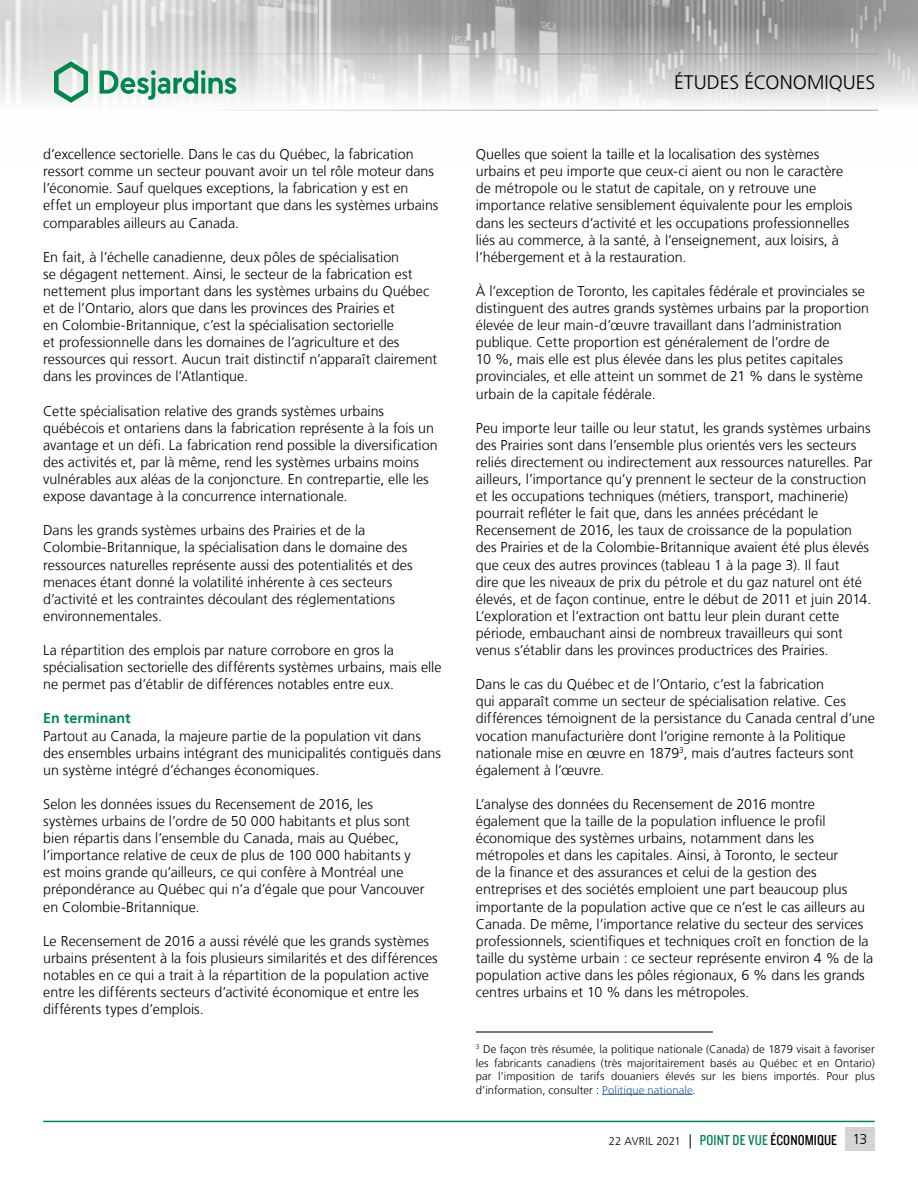
<style>
.page{position:relative;width:918px;height:1188px;background:#fff}
.page>*{position:absolute;margin:0;border:0;box-sizing:border-box;transform-origin:0 0}
.t1{font:300 19.5px "Frutiger LT";color:#000}
.t2{font:300 14.25px/17.1px "Frutiger LT";color:#000}
.t3{font:700 14.25px "Frutiger LT";letter-spacing:.005em;color:#00874e}
.t4{font:300 11.25px/13.5px "Frutiger LT";letter-spacing:.01em;color:#000;text-align:justify}
.s1{color:#275b9b}
.s2{font-size:14.25px}
.s3{font-family:"Knockout 29 Junior Ltweight";font-weight:400;font-size:15px;color:#00874e}
.s4{font-family:"Knockout 29 Junior Ltweight";font-weight:400;font-size:15px}
</style>
<div class="page">
<img style="left:0;top:0;width:918px;height:110px">
<hr style="left:0;top:54px;width:878px;height:1px;background:#9d9d9c">
<hr style="left:0;top:110px;width:878px;height:1px;background:#9d9d9c">
<svg style="left:54px;top:61px;width:34px;height:42px"></svg>
<svg style="left:100px;top:70px;width:136px;height:30px"></svg>
<hr style="left:43px;top:1121px;width:832px;height:1px;background:#00874e">
<hr style="left:476px;top:1031px;width:237px;height:2px;background:#4a4a49">
<hr style="left:602px;top:1094px;width:91px;height:1px;background:#275b9b">
<p class="t2" style="left:43px;top:146px;width:397px">d’excellence sectorielle. Dans le cas du Québec, la fabrication ressort comme un secteur pouvant avoir un tel rôle moteur dans l’économie. Sauf quelques exceptions, la fabrication y est en effet un employeur plus important que dans les systèmes urbains comparables ailleurs au Canada.</p>
<p class="t2" style="left:43px;top:249px;width:396px">En fait, à l’échelle canadienne, deux pôles de spécialisation<br>se dégagent nettement. Ainsi, le secteur de la fabrication est nettement plus important dans les systèmes urbains du Québec et de l’Ontario, alors que dans les provinces des Prairies et<br>en Colombie-Britannique, c’est la spécialisation sectorielle<br>et professionnelle dans les domaines de l’agriculture et des ressources qui ressort. Aucun trait distinctif n’apparaît clairement dans les provinces de l’Atlantique.</p>
<p class="t2" style="left:43px;top:402px;width:396px">Cette spécialisation relative des grands systèmes urbains québécois et ontariens dans la fabrication représente à la fois un avantage et un défi. La fabrication rend possible la diversification des activités et, par là même, rend les systèmes urbains moins vulnérables aux aléas de la conjoncture. En contrepartie, elle les expose davantage à la concurrence internationale.</p>
<p class="t2" style="left:43px;top:522px;width:371px">Dans les grands systèmes urbains des Prairies et de la Colombie‑Britannique, la spécialisation dans le domaine des ressources naturelles représente aussi des potentialités et des menaces étant donné la volatilité inhérente à ces secteurs d’activité et les contraintes découlant des réglementations environnementales.</p>
<p class="t2" style="left:43px;top:642px;width:400px">La répartition des emplois par nature corrobore en gros la spécialisation sectorielle des différents systèmes urbains, mais elle ne permet pas d’établir de différences notables entre eux.</p>
<p class="t3" style="left:43px;top:710px;width:89px">En terminant</p>
<p class="t2" style="left:43px;top:727px;width:399px">Partout au Canada, la majeure partie de la population vit dans des ensembles urbains intégrant des municipalités contiguës dans un système intégré d’échanges économiques.</p>
<p class="t2" style="left:43px;top:796px;width:383px">Selon les données issues du Recensement de 2016, les systèmes urbains de l’ordre de 50 000 habitants et plus sont bien répartis dans l’ensemble du Canada, mais au Québec, l’importance relative de ceux de plus de 100 000 habitants y est moins grande qu’ailleurs, ce qui confère à Montréal une prépondérance au Québec qui n’a d’égale que pour Vancouver en Colombie-Britannique.</p>
<p class="t2" style="left:43px;top:933px;width:396px">Le Recensement de 2016 a aussi révélé que les grands systèmes urbains présentent à la fois plusieurs similarités et des différences notables en ce qui a trait à la répartition de la population active entre les différents secteurs d’activité économique et entre les différents types d’emplois.</p>
<h1 class="t1" style="left:674px;top:72px;width:203px">ÉTUDES ÉCONOMIQUES</h1>
<p class="t2" style="left:476px;top:146px;width:378px">Quelles que soient la taille et la localisation des systèmes urbains et peu importe que ceux-ci aient ou non le caractère de métropole ou le statut de capitale, on y retrouve une importance relative sensiblement équivalente pour les emplois dans les secteurs d’activité et les occupations professionnelles liés au commerce, à la santé, à l’enseignement, aux loisirs, à l’hébergement et à la restauration.</p>
<p class="t2" style="left:476px;top:283px;width:395px">À l’exception de Toronto, les capitales fédérale et provinciales se distinguent des autres grands systèmes urbains par la proportion élevée de leur main-d’œuvre travaillant dans l’administration publique. Cette proportion est généralement de l’ordre de<br>10 %, mais elle est plus élevée dans les plus petites capitales provinciales, et elle atteint un sommet de 21 % dans le système urbain de la capitale fédérale.</p>
<p class="t2" style="left:476px;top:420px;width:398px">Peu importe leur taille ou leur statut, les grands systèmes urbains des Prairies sont dans l’ensemble plus orientés vers les secteurs reliés directement ou indirectement aux ressources naturelles. Par ailleurs, l’importance qu’y prennent le secteur de la construction et les occupations techniques (métiers, transport, machinerie) pourrait refléter le fait que, dans les années précédant le Recensement de 2016, les taux de croissance de la population des Prairies et de la Colombie-Britannique avaient été plus élevés que ceux des autres provinces (tableau 1 à la page 3). Il faut<br>dire que les niveaux de prix du pétrole et du gaz naturel ont été élevés, et de façon continue, entre le début de 2011 et juin 2014.<br>L’exploration et l’extraction ont battu leur plein durant cette période, embauchant ainsi de nombreux travailleurs qui sont venus s’établir dans les provinces productrices des Prairies.</p>
<p class="t2" style="left:476px;top:676px;width:400px">Dans le cas du Québec et de l’Ontario, c’est la fabrication<br>qui apparaît comme un secteur de spécialisation relative. Ces différences témoignent de la persistance du Canada central d’une vocation manufacturière dont l’origine remonte à la Politique nationale mise en œuvre en 1879<sup>3</sup>, mais d’autres facteurs sont également à l’œuvre.</p>
<p class="t2" style="left:476px;top:796px;width:399px">L’analyse des données du Recensement de 2016 montre également que la taille de la population influence le profil économique des systèmes urbains, notamment dans les métropoles et dans les capitales. Ainsi, à Toronto, le secteur<br>de la finance et des assurances et celui de la gestion des entreprises et des sociétés emploient une part beaucoup plus importante de la population active que ce n’est le cas ailleurs au Canada. De même, l’importance relative du secteur des services professionnels, scientifiques et techniques croît en fonction de la taille du système urbain : ce secteur représente environ 4 % de la population active dans les pôles régionaux, 6 % dans les grands centres urbains et 10 % dans les métropoles.</p>
<p class="t4" style="left:476px;top:1043px;width:400px"><sup>3</sup> De façon très résumée, la politique nationale (Canada) de 1879 visait à favoriser les fabricants canadiens (très majoritairement basés au Québec et en Ontario) par l’imposition de tarifs douaniers élevés sur les biens importés. Pour plus d’information, consulter : <span class="s1">Politique nationale</span>.</p>
<p class="t4" style="left:609px;top:1135px;width:260px">22 AVRIL 2021 <span class="s2">|</span> <span class="s3">POINT DE VUE</span> <span class="s4">ÉCONOMIQUE</span> <span class="s2">13</span></p>
</div>
